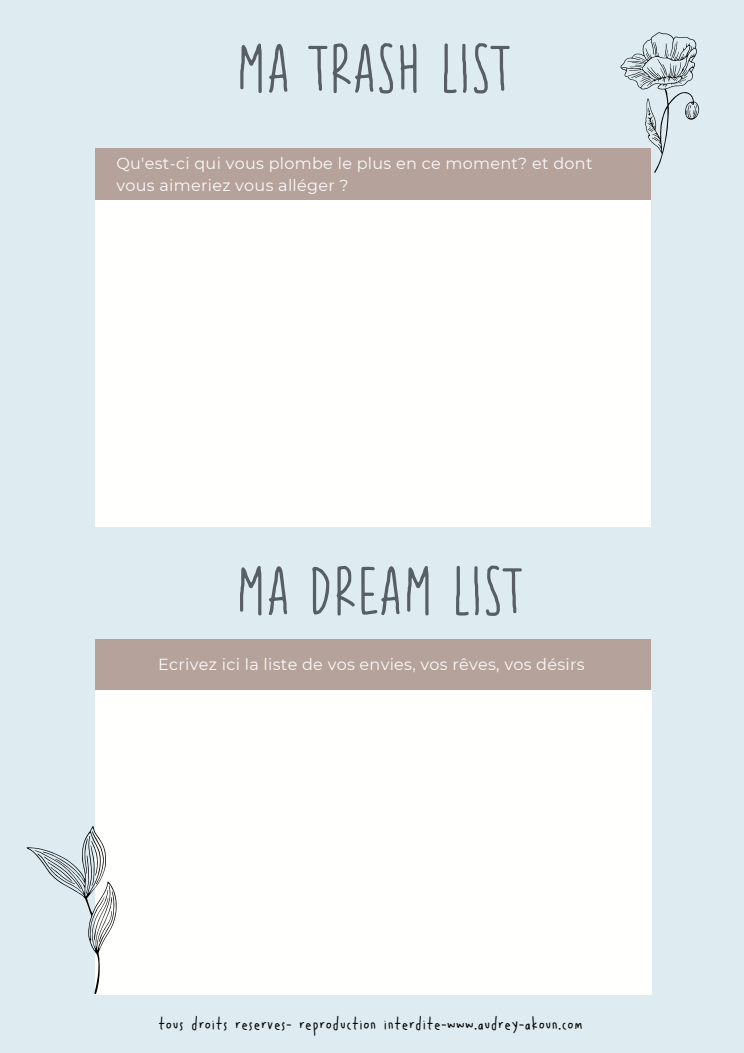
<style>
.page{position:relative;width:744px;height:1053px;background:#fff}
.page>*{position:absolute;margin:0;border:0;box-sizing:border-box;transform-origin:0 0}
.t1{font:70.68px "Boho Lifestyle";letter-spacing:-.055em;color:#575e66}
.t2{font:22.4px "Boho Lifestyle";color:#000}
.t3{font:16.04px/22.2px "Montserrat";letter-spacing:.02em;color:#fdf9f8}
</style>
<div class="page">
<div style="left:0;top:0;width:744px;height:1052px;background:#deecf1"></div>
<div style="left:95px;top:148px;width:556px;height:52px;background:#b5a29b"></div>
<div style="left:95px;top:200px;width:556px;height:327px;background:#fffffe"></div>
<div style="left:96px;top:639px;width:555px;height:51px;background:#b5a29b"></div>
<div style="left:95px;top:690px;width:556px;height:304px;background:#fffffe"></div>
<svg style="left:620px;top:32px;width:79px;height:141px"></svg>
<svg style="left:27px;top:826px;width:90px;height:167px"></svg>
<h1 class="t1" style="left:234px;top:37px;width:280px">MA TRASH LIST</h1>
<p class="t3" style="left:117px;top:152px;width:478px">Qu'est-ci qui vous plombe le plus en ce moment? et dont vous aimeriez vous alléger ?</p>
<h1 class="t1" style="left:234px;top:560px;width:292px">MA DREAM LIST</h1>
<p class="t3" style="left:158px;top:653px;width:428px">Ecrivez ici la liste de vos envies, vos rêves, vos désirs</p>
<h2 class="t2" style="left:158px;top:1012px;width:426px">tous droits reserves- reproduction interdite-www.audrey-akoun.com</h2>
</div>
